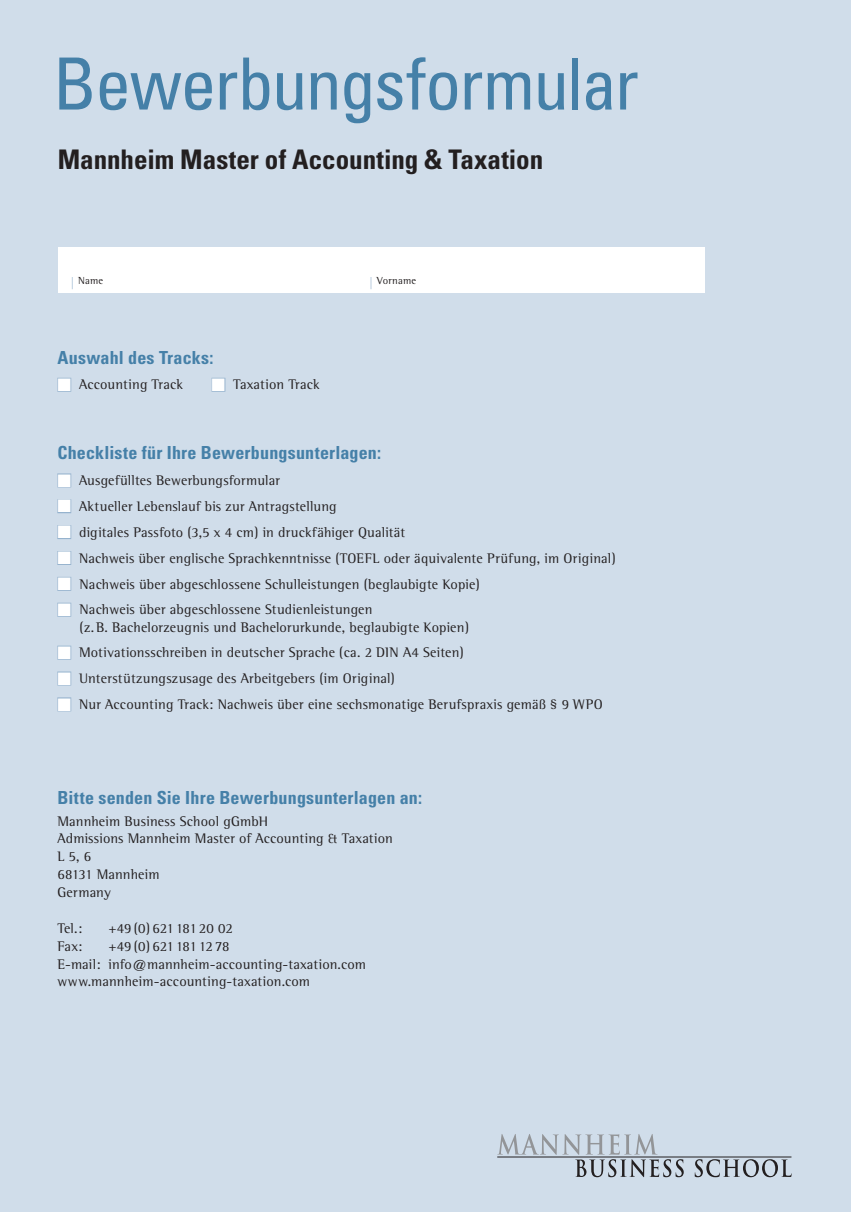
<style>
.page{position:relative;width:851px;height:1212px;background:#fff}
.page>*{position:absolute;margin:0;border:0;box-sizing:border-box;transform-origin:0 0}
.t1{font:condensed 72px "Univers LT Std";letter-spacing:-.025em;color:#4580a8}
.t2{font:700 condensed 27px "Univers LT Std";color:#231f20}
.t3{font:700 condensed 18px "Univers LT Std";letter-spacing:.01em;color:#4580a8}
.t4{font:14.25px/17.7px "AT Rotis Semi Serif";letter-spacing:.01em;color:#231f20}
.t5{font:14.25px "AT Rotis Semi Serif";letter-spacing:-.015em;color:#231f20}
.t6{font:10.5px "AT Rotis Semi Serif";letter-spacing:.02em;color:#231f20}
.s1{font-size:12px;color:#96b3ce}
.s2{color:#fff}
.s3{color:#d0ddea}
</style>
<div class="page">
<div style="left:0;top:0;width:850px;height:1212px;background:#d0ddea"></div>
<hr style="left:497px;top:1156px;width:294px;height:1px;background:#231f20">
<svg style="left:694px;top:1159px;width:97px;height:18px"></svg>
<svg style="left:497px;top:1134px;width:186px;height:43px"></svg>
<div style="left:57px;top:378px;width:14px;height:14px;border:2px solid #96b3ce"></div>
<div style="left:211px;top:378px;width:14px;height:14px;border:2px solid #96b3ce"></div>
<div style="left:57px;top:473px;width:14px;height:14px;border:2px solid #96b3ce"></div>
<div style="left:57px;top:499px;width:14px;height:14px;border:2px solid #96b3ce"></div>
<div style="left:57px;top:525px;width:14px;height:14px;border:2px solid #96b3ce"></div>
<div style="left:57px;top:551px;width:14px;height:14px;border:2px solid #96b3ce"></div>
<div style="left:57px;top:577px;width:14px;height:14px;border:2px solid #96b3ce"></div>
<div style="left:57px;top:603px;width:14px;height:14px;border:2px solid #96b3ce"></div>
<div style="left:57px;top:646px;width:14px;height:14px;border:2px solid #96b3ce"></div>
<div style="left:57px;top:671px;width:14px;height:14px;border:2px solid #96b3ce"></div>
<div style="left:57px;top:697px;width:14px;height:14px;border:2px solid #96b3ce"></div>
<div style="left:58px;top:247px;width:646px;height:45px;background:#fff"></div>
<h1 class="t1" style="left:53px;top:38px;width:587px">Bewerbungsformular</h1>
<h2 class="t2" style="left:58px;top:143px;width:487px">Mannheim Master of Accounting &amp; Taxation</h2>
<p class="t6" style="left:70px;top:274px;width:34px"><span class="s1">|</span> Name</p>
<p class="t6" style="left:369px;top:274px;width:48px"><span class="s1">|</span> Vorname</p>
<p class="t3" style="left:57px;top:346px;width:157px">Auswahl des Tracks:</p>
<p class="t4" style="left:57px;top:376px;width:127px"><span class="s2">■</span> Accounting Track</p>
<p class="t4" style="left:211px;top:376px;width:110px"><span class="s2">■</span> Taxation Track</p>
<p class="t3" style="left:57px;top:442px;width:325px">Checkliste für Ihre Bewerbungsunterlagen:</p>
<p class="t4" style="left:57px;top:471px;width:224px"><span class="s2">■</span> Ausgefülltes Bewerbungsformular</p>
<p class="t4" style="left:57px;top:497px;width:281px"><span class="s2">■</span> Aktueller Lebenslauf bis zur Antragstellung</p>
<p class="t4" style="left:57px;top:523px;width:349px"><span class="s2">■</span> digitales Passfoto (3,5 x 4 cm) in druckfähiger Qualität</p>
<p class="t4" style="left:57px;top:549px;width:559px"><span class="s2">■</span> Nachweis über englische Sprachkenntnisse (TOEFL oder äquivalente Prüfung, im Original)</p>
<p class="t4" style="left:57px;top:575px;width:424px"><span class="s2">■</span> Nachweis über abgeschlossene Schulleistungen (beglaubigte Kopie)</p>
<p class="t4" style="left:80px;top:601px;width:391px;line-height:17.1px;text-indent:-22px"><span class="s2">■</span> Nachweis über abgeschlossene Studienleistungen<br>(z.B. Bachelorzeugnis und Bachelorurkunde, beglaubigte Kopien)</p>
<p class="t4" style="left:57px;top:644px;width:408px"><span class="s2">■</span> Motivationsschreiben in deutscher Sprache (ca. 2 DIN A4 Seiten)</p>
<p class="t4" style="left:57px;top:669px;width:339px"><span class="s2">■</span> Unterstützungszusage des Arbeitgebers (im Original)</p>
<p class="t4" style="left:57px;top:695px;width:546px"><span class="s2">■</span> Nur Accounting Track: Nachweis über eine sechsmonatige Berufspraxis gemäß § 9 WPO</p>
<p class="t3" style="left:57px;top:786px;width:366px">Bitte senden Sie Ihre Bewerbungsunterlagen an:</p>
<p class="t4" style="left:57px;top:812px;width:337px">Mannheim Business School gGmbH<br>Admissions Mannheim Master of Accounting &amp; Taxation<br>L 5, 6 <span class="s3">|<br></span>68131 Mannheim<br>Germany</p>
<p class="t4" style="left:57px;top:919px;width:26px">Tel.:</p>
<p class="t5" style="left:108px;top:920px;width:126px">+49 (0) 621 181 20 02</p>
<p class="t4" style="left:57px;top:937px;width:27px">Fax:</p>
<p class="t4" style="left:57px;top:937px;width:310px;text-indent:51px">+49 (0) 621 181 12 78<br>E-mail: info@mannheim-accounting-taxation.com www.mannheim-accounting-taxation.com</p>
</div>
